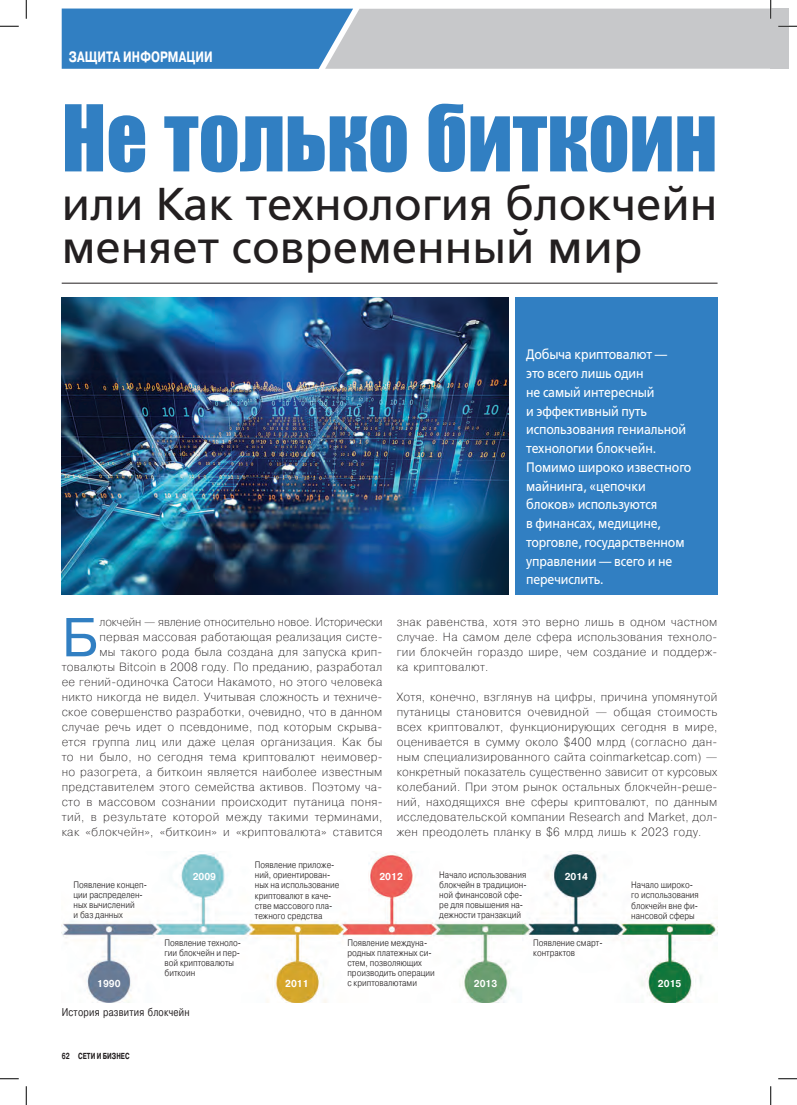
<style>
.page{position:relative;width:797px;height:1105px;background:#fff}
.page>*{position:absolute;margin:0;border:0;box-sizing:border-box;transform-origin:0 0}
.t1{font:85px "Impact";color:#317fc2;scale:.95 1}
.t2{font:54.75px "Pragmatica";color:#317fc2}
.t3{font:46px/42.8px "Free Set";color:#231f20}
.t4{font:700 15px "Pragmatica";letter-spacing:.01em;color:#fff;scale:.75 1}
.t5{font:13.75px/18.8px "Free Set";letter-spacing:-.01em;color:#fff;scale:.9 1}
.t6{font:200 11.88px/15px "Pragmatica";letter-spacing:.025em;color:#231f20;text-align:justify}
.t7{font:11.25px "Pragmatica";letter-spacing:.025em;color:#231f20;scale:.8 1}
.t8{font:700 10px "Pragmatica";color:#fff;scale:.9 1}
.t9{font:300 9.38px/10px "Pragmatica";color:#231f20;scale:.85 1}
.t10{font:700 8.75px "Pragmatica";color:#231f20;scale:.7 1}
</style>
<div class="page">
<div style="left:770px;top:9px;width:18px;height:60px;background:#c7c8ca"></div>
<div style="left:515px;top:297px;width:202px;height:298px;background:#317fc2"></div>
<svg style="left:61px;top:282px;width:657px;height:119px"></svg>
<img style="left:62px;top:297px;width:446px;height:298px">
<img style="left:62px;top:851px;width:655px;height:151px">
<hr style="left:62px;top:283px;width:655px;height:1px;background:#231f20">
<svg style="left:0;top:25px;width:19px;height:2px"></svg>
<svg style="left:778px;top:25px;width:19px;height:2px"></svg>
<svg style="left:0;top:1078px;width:19px;height:1px"></svg>
<svg style="left:778px;top:1078px;width:19px;height:1px"></svg>
<svg style="left:25px;top:0;width:2px;height:19px"></svg>
<svg style="left:25px;top:1086px;width:2px;height:19px"></svg>
<svg style="left:62px;top:0;width:709px;height:69px;background:#9bb6ce"></svg>
<svg style="left:770px;top:1086px;width:1px;height:19px"></svg>
<p class="t4" style="left:69px;top:47px;width:181px">Защита информации</p>
<h1 class="t1" style="left:62px;top:72px;width:691px">Не только биткоин</h1>
<h3 class="t3" style="left:62px;top:182px;width:657px">или Как технология блокчейн меняет современный мир</h3>
<p class="t5" style="left:526px;top:345px;width:185px">Добыча криптовалют —<br>это всего лишь один<br>не самый интересный<br>и эффективный путь использования гениальной технологии блокчейн.<br>Помимо широко известного майнинга, «цепочки блоков» используются<br>в финансах, медицине, торговле, государственном управлении — всего и не перечислить.</p>
<p class="t6" style="left:62px;top:614px;width:322px;text-align:right">локчейн — явление относительно новое. Исторически первая массовая работающая реализация систе-<br>мы такого рода была создана для запуска крип&shy;товалюты Bitcoin в 2008 году. По преданию, разработал ее гений-одиночка Сатоси Накамото, но этого человека никто никогда не видел. Учитывая сложность и техниче&shy;ское совершенство разработки, очевидно, что в данном случае речь идет о псевдониме, под которым скрыва&shy;ется группа лиц или даже целая организация. Как бы то ни было, но сегодня тема криптовалют неимовер&shy;но разогрета, а биткоин является наиболее известным представителем этого семейства активов. Поэтому ча&shy;сто в массовом сознании происходит путаница поня&shy;тий, в результате которой между такими терминами, как «блокчейн», «биткоин» и «криптовалюта» ставится</p>
<p class="t6" style="left:397px;top:614px;width:322px">знак равенства, хотя это верно лишь в одном частном случае. На самом деле сфера использования техноло&shy;гии блокчейн гораздо шире, чем создание и поддерж&shy;ка криптовалют.</p>
<h2 class="t2" style="left:62px;top:604px;width:38px">Б</h2>
<p class="t6" style="left:397px;top:689px;width:322px">Хотя, конечно, взглянув на цифры, причина упомянутой путаницы становится очевидной — общая стоимость всех криптовалют, функционирующих сегодня в мире, оценивается в сумму около $400 млрд (согласно дан&shy;ным специализированного сайта coinmarketcap.com) — конкретный показатель существенно зависит от курсовых колебаний. При этом рынок остальных блокчейн-реше&shy;ний, находящихся вне сферы криптовалют, по данным исследовательской компании Research and Market, дол&shy;жен преодолеть планку в $6 млрд лишь к 2023 году.</p>
<p class="t9" style="left:73px;top:880px;width:88px">Появление концеп&shy;ции распределен&shy;ных вычислений<br>и баз данных</p>
<p class="t8" style="left:97px;top:977px;width:27px">1990</p>
<p class="t9" style="left:255px;top:860px;width:101px">Появление приложе&shy;ний, ориентирован&shy;ных на использование криптовалют в каче&shy;стве массового пла&shy;тежного средства</p>
<p class="t9" style="left:439px;top:870px;width:104px">Начало использования блокчейн в традицион&shy;ной финансовой сфе&shy;ре для повышения на&shy;дежности транзакций</p>
<p class="t8" style="left:193px;top:870px;width:27px">2009</p>
<p class="t8" style="left:379px;top:870px;width:28px">2012</p>
<p class="t8" style="left:564px;top:870px;width:28px">2014</p>
<p class="t9" style="left:631px;top:880px;width:81px">Начало широко&shy;го использования блокчейн вне фи&shy;нансовой сферы</p>
<p class="t9" style="left:164px;top:938px;width:92px">Появление техноло&shy;гии блокчейн и пер&shy;вой криптовалюты биткоин</p>
<p class="t9" style="left:533px;top:938px;width:83px">Появление смарт&shy;контрактов</p>
<p class="t9" style="left:347px;top:938px;width:104px">Появление междуна&shy;родных платежных си&shy;стем, позволяющих производить операции с криптовалютами</p>
<p class="t8" style="left:285px;top:977px;width:27px">2011</p>
<p class="t8" style="left:474px;top:977px;width:28px">2013</p>
<p class="t8" style="left:658px;top:977px;width:27px">2015</p>
<p class="t7" style="left:62px;top:1005px;width:161px">История развития блокчейн</p>
<p class="t10" style="left:62px;top:1050px;width:98px">62 СЕТИ И БИЗНЕС</p>
</div>
